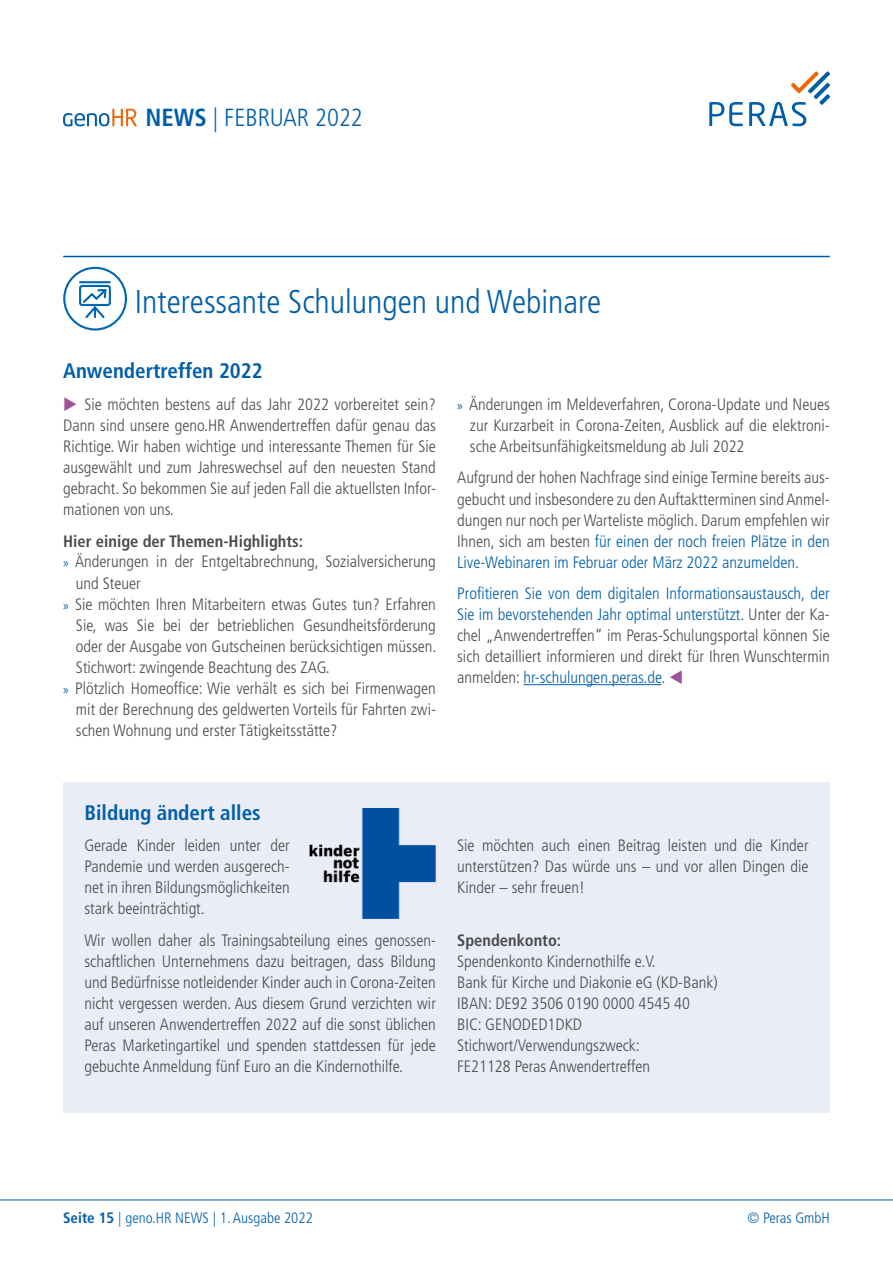
<style>
.page{position:relative;width:893px;height:1263px;background:#fff}
.page>*{position:absolute;margin:0;border:0;box-sizing:border-box;transform-origin:0 0}
.t1{font:300 condensed 33px "Frutiger";color:#005ea8}
.t2{font:300 condensed 24.75px "Frutiger";color:#005ea8}
.t3{font:700 condensed 21px "Frutiger";color:#005ea8}
.t4{font:300 condensed 16.5px/21px "Frutiger";color:#4b4b4d;text-align:justify}
.t5{font:700 condensed 16.5px "Frutiger";color:#4b4b4d}
.t6{font:300 condensed 15px "Frutiger";color:#005ea8}
.s1{font-weight:700}
.s2{color:#9f5196}
.s3{font-family:"Myriad Pro";font-weight:400;font-stretch:normal;font-size:13.5px;color:#005ea8}
.s4{color:#005ea8}
</style>
<div class="page">
<svg style="left:709px;top:102px;width:34px;height:24px"></svg>
<svg style="left:749px;top:71px;width:81px;height:55px"></svg>
<svg style="left:63px;top:109px;width:74px;height:17px"></svg>
<hr style="left:63px;top:256px;width:767px;height:1px;background:#005ea8">
<svg style="left:63px;top:267px;width:64px;height:61px"></svg>
<div style="left:63px;top:267px;width:64px;height:64px;border:2px solid #0066b3;border-radius:50%"></div>
<hr style="left:80px;top:281px;width:30px;height:2px;background:#0066b3">
<svg style="left:81px;top:288px;width:27px;height:32px"></svg>
<div style="left:79px;top:285px;width:32px;height:21px;border:2px solid #0066b3;border-radius:2px"></div>
<hr style="left:523px;top:684px;width:138px;height:1px;background:#005ea8">
<div style="left:63px;top:782px;width:767px;height:330px;background:#eaedf6"></div>
<img style="left:309px;top:809px;width:127px;height:109px">
<hr style="left:0;top:1200px;width:893px;height:1px;background:#005ea8">
<h2 class="t2" style="left:146px;top:104px;width:219px"><span class="s1">NEWS</span> | FEBRUAR 2022</h2>
<h1 class="t1" style="left:135px;top:282px;width:468px">Interessante Schulungen und Webinare</h1>
<p class="t3" style="left:63px;top:359px;width:201px">Anwendertreffen 2022</p>
<p class="t4" style="left:63px;top:394px;width:374px"><span class="s2">◆</span> Sie möchten bestens auf das Jahr 2022 vorbereitet sein?<br>Dann sind unsere geno.HR Anwendertreffen dafür genau das Richtige. Wir haben wichtige und interessante Themen für Sie ausgewählt und zum Jahreswechsel auf den neuesten Stand gebracht. So bekommen Sie auf jeden Fall die aktuellsten Infor&shy;mationen von uns.</p>
<p class="t5" style="left:63px;top:531px;width:242px">Hier einige der Themen-Highlights:</p>
<p class="t4" style="left:63px;top:551px;width:374px"><span class="s3">»</span> Änderungen in der Entgeltabrechnung, Sozialversicherung</p>
<p class="t4" style="left:76px;top:572px;width:66px">und Steuer</p>
<p class="t4" style="left:63px;top:593px;width:374px"><span class="s3">»</span> Sie möchten Ihren Mitarbeitern etwas Gutes tun? Erfahren</p>
<p class="t4" style="left:76px;top:614px;width:361px">Sie, was Sie bei der betrieblichen Gesundheitsförderung</p>
<p class="t4" style="left:76px;top:635px;width:362px">oder der Ausgabe von Gutscheinen berücksichtigen müssen.</p>
<p class="t4" style="left:76px;top:656px;width:255px">Stichwort: zwingende Beachtung des ZAG.</p>
<p class="t4" style="left:63px;top:677px;width:374px"><span class="s3">»</span> Plötzlich Homeoffice: Wie verhält es sich bei Firmenwagen</p>
<p class="t4" style="left:76px;top:698px;width:361px">mit der Berechnung des geldwerten Vorteils für Fahrten zwi-</p>
<p class="t4" style="left:76px;top:719px;width:263px">schen Wohnung und erster Tätigkeitsstätte?</p>
<p class="t4" style="left:470px;top:394px;width:361px;text-indent:-13px"><span class="s3">»</span> Änderungen im Meldeverfahren, Corona-Update und Neues zur Kurzarbeit in Corona-Zeiten, Ausblick auf die elektroni&shy;sche Arbeitsunfähigkeitsmeldung ab Juli 2022</p>
<p class="t4" style="left:457px;top:467px;width:374px">Aufgrund der hohen Nachfrage sind einige Termine bereits aus&shy;gebucht und insbesondere zu den Auftaktterminen sind Anmel&shy;dungen nur noch per Warteliste möglich. Darum empfehlen wir Ihnen, sich am besten <span class="s4">für einen der noch freien Plätze in den Live-Webinaren im Februar oder März 2022 anzumelden.</span></p>
<p class="t4" style="left:457px;top:583px;width:374px"><span class="s4">Profitieren Sie von dem digitalen Informationsaustausch, der Sie im bevorstehenden Jahr optimal unterstützt.</span> Unter der Ka&shy;chel „Anwendertreffen“ im Peras-Schulungsportal können Sie sich detailliert informieren und direkt für Ihren Wunschtermin anmelden: <span class="s4">hr-schulungen.peras.de</span>. <span class="s2">▼</span></p>
<p class="t3" style="left:84px;top:800px;width:178px">Bildung ändert alles</p>
<p class="t4" style="left:84px;top:835px;width:207px">Gerade Kinder leiden unter der Pandemie und werden ausgerech&shy;net in ihren Bildungsmöglichkeiten stark beeinträchtigt.</p>
<p class="t4" style="left:84px;top:929px;width:353px">Wir wollen daher als Trainingsabteilung eines genossen&shy;schaftlichen Unternehmens dazu beitragen, dass Bildung und Bedürfnisse notleidender Kinder auch in Corona-Zeiten nicht vergessen werden. Aus diesem Grund verzichten wir auf unseren Anwendertreffen 2022 auf die sonst üblichen Peras Marketingartikel und spenden stattdessen für jede gebuchte Anmeldung fünf Euro an die Kindernothilfe.</p>
<p class="t4" style="left:457px;top:835px;width:353px">Sie möchten auch einen Beitrag leisten und die Kinder unterstützen? Das würde uns – und vor allen Dingen die Kinder – sehr freuen!</p>
<p class="t5" style="left:457px;top:930px;width:106px">Spendenkonto:</p>
<p class="t4" style="left:457px;top:951px;width:262px;text-align:left">Spendenkonto Kindernothilfe e.V.<br>Bank für Kirche und Diakonie eG (KD-Bank)<br>IBAN: DE92 3506 0190 0000 4545 40<br>BIC: GENODED1DKD<br>Stichwort/Verwendungszweck:<br>FE21128 Peras Anwendertreffen</p>
<p class="t6" style="left:63px;top:1209px;width:251px"><span class="s1">Seite 15</span> | geno.HR NEWS | 1. Ausgabe 2022</p>
<p class="t6" style="left:747px;top:1209px;width:84px">© Peras GmbH</p>
</div>
